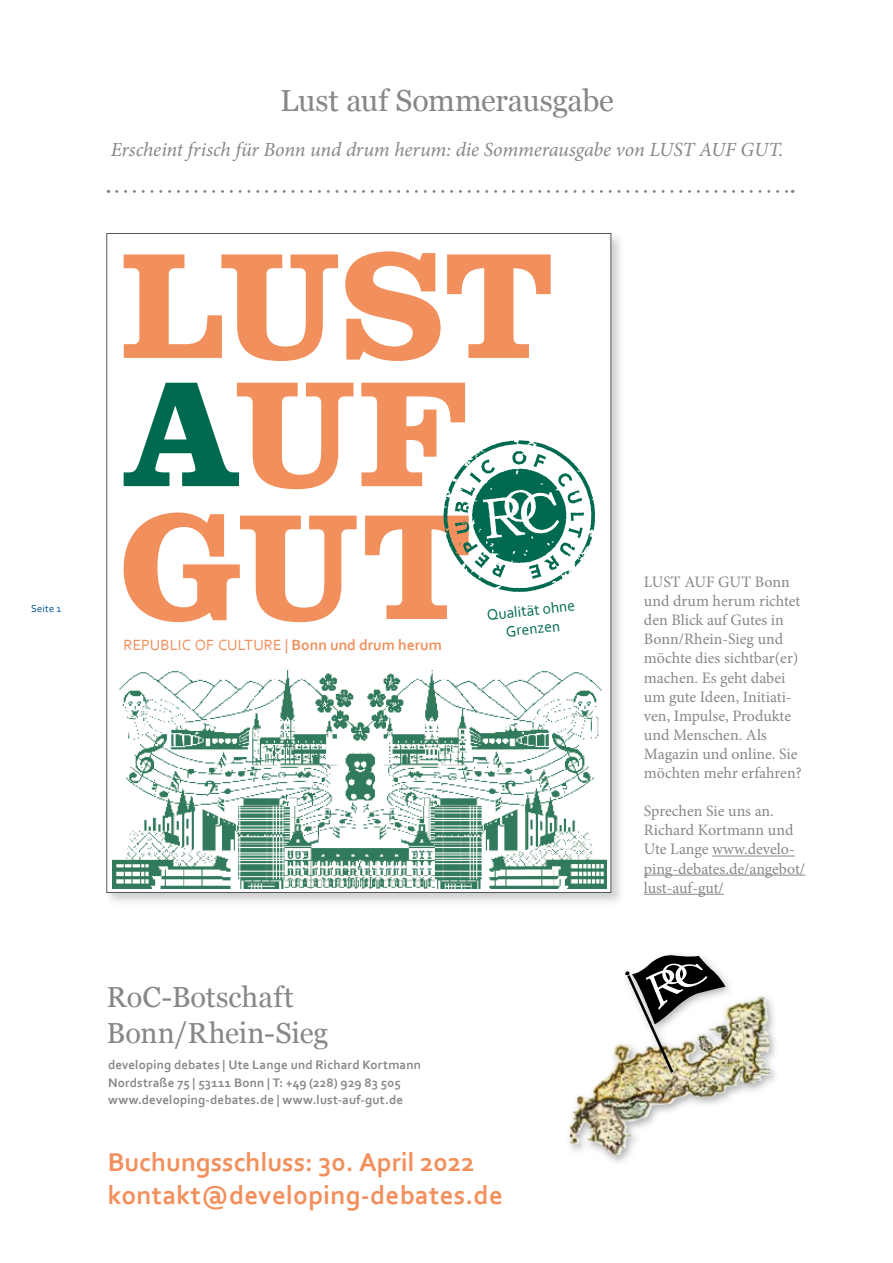
<style>
.page{position:relative;width:893px;height:1263px;background:#fff}
.page>*{position:absolute;margin:0;border:0;box-sizing:border-box;transform-origin:0 0}
.t1{font:30.45px "Georgia";letter-spacing:-.01em;color:#878786}
.t2{font:28.95px/36.5px "Georgia";color:#878786}
.t3{font:700 27px/33px "Corbel";color:#f2905d}
.t4{font:italic 20.1px "Minion Pro";letter-spacing:-.005em;color:#878786}
.t5{font:15.9px/19px "Minion Pro";color:#878786}
.t6{font:15.6px "Corbel";color:#f2905d}
.t7{font:15.6px/18.6px "Corbel";color:#006a50;text-align:center}
.t8{font:700 13.05px/17.4px "Corbel";letter-spacing:.015em;color:#878786}
.t9{font:10.5px "Corbel";letter-spacing:.02em;color:#004f97}
.s1{font-weight:700}
</style>
<div class="page">
<img style="left:106px;top:233px;width:514px;height:669px">
<div style="left:107px;top:233px;width:504px;height:659px;background:#fff"></div>
<svg style="left:124px;top:254px;width:214px;height:107px"></svg>
<svg style="left:345px;top:251px;width:96px;height:110px"></svg>
<svg style="left:447px;top:254px;width:104px;height:104px"></svg>
<svg style="left:124px;top:383px;width:472px;height:239px"></svg>
<img style="left:113px;top:670px;width:493px;height:218px">
<hr style="left:712px;top:856px;width:83px;height:1px;background:#878786">
<hr style="left:644px;top:875px;width:161px;height:1px;background:#878786">
<hr style="left:644px;top:894px;width:80px;height:1px;background:#878786">
<img style="left:569px;top:979px;width:206px;height:183px">
<img style="left:725px;top:997px;width:36px;height:34px">
<img style="left:625px;top:954px;width:100px;height:120px">
<svg style="left:117px;top:190px;width:676px;height:3px"></svg>
<h1 class="t1" style="left:280px;top:79px;width:335px">Lust auf Sommerausgabe</h1>
<p class="t4" style="left:111px;top:136px;width:674px">Erscheint frisch für Bonn und drum herum: die Sommerausgabe von LUST AUF GUT.</p>
<p class="t9" style="left:31px;top:602px;width:31px">Seite 1</p>
<p class="t6" style="left:124px;top:635px;width:320px">REPUBLIC OF CULTURE | <span class="s1">Bonn und drum herum</span></p>
<p class="t7" style="left:486px;top:605px;width:90px;rotate:-6deg">Qualität ohne<br>Grenzen</p>
<h2 class="t2" style="left:107px;top:977px;width:223px">RoC-Botschaft<br>Bonn/Rhein-Sieg</h2>
<p class="t8" style="left:108px;top:1056px;width:315px">developing debates | Ute Lange und Richard Kortmann<br>Nordstraße 75 | 53111 Bonn | T: +49 (228) 929 83 505 www.developing-debates.de | www.lust-auf-gut.de</p>
<h3 class="t3" style="left:108px;top:1145px;width:397px">Buchungsschluss: 30. April 2022 kontakt@developing-debates.de</h3>
<p class="t5" style="left:644px;top:572px;width:159px">LUST AUF GUT Bonn und drum herum richtet den Blick auf Gutes in<br>Bonn/Rhein-Sieg und möchte dies sichtbar(er) machen. Es geht dabei um gute Ideen, Initiati&shy;ven, Impulse, Produkte und Menschen. Als<br>Magazin und online. Sie möchten mehr erfahren?</p>
<p class="t5" style="left:644px;top:802px;width:163px">Sprechen Sie uns an.<br>Richard Kortmann und<br>Ute Lange www.develo&shy;ping-debates.de/angebot/ lust-auf-gut/</p>
</div>
